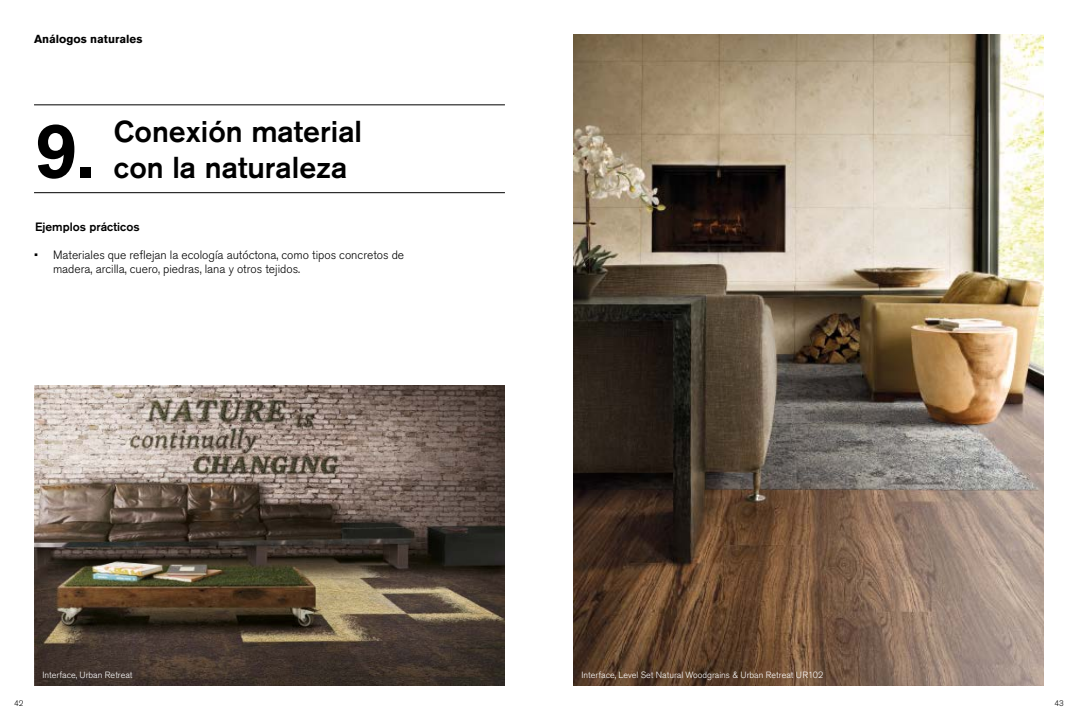
<style>
.page{position:relative;width:1078px;height:720px;background:#fff}
.page>*{position:absolute;margin:0;border:0;box-sizing:border-box;transform-origin:0 0}
.t1{font:500 78px "Akzidenz Grotesk Pro";color:#000}
.t2{font:500 30px/36px "Akzidenz Grotesk Pro";color:#000}
.t3{font:300 12px/14px "Akzidenz Grotesk Pro";color:#000}
.t4{font:500 12px "Akzidenz Grotesk Pro";color:#000}
.t5{font:700 11.6px "Akzidenz Grotesk Pro";color:#000}
.t6{font:300 9px "Akzidenz Grotesk Pro";color:#fff}
.t7{font:300 8px "Akzidenz Grotesk Pro";color:#000}
</style>
<div class="page">
<img style="left:34px;top:386px;width:471px;height:300px">
<hr style="left:34px;top:104px;width:471px;height:1px;background:#000">
<hr style="left:34px;top:192px;width:471px;height:1px;background:#000">
<img style="left:573px;top:34px;width:470px;height:652px">
<p class="t5" style="left:34px;top:31px;width:110px">Análogos naturales</p>
<h1 class="t1" style="left:34px;top:100px;width:62px">9.</h1>
<h2 class="t2" style="left:114px;top:113px;width:249px">Conexión material con la naturaleza</h2>
<p class="t4" style="left:35px;top:219px;width:106px">Ejemplos prácticos</p>
<p class="t3" style="left:53px;top:247px;width:352px;text-indent:-19px">• Materiales que reflejan la ecología autóctona, como tipos concretos de madera, arcilla, cuero, piedras, lana y otros tejidos.</p>
<p class="t6" style="left:43px;top:669px;width:91px">Interface, Urban Retreat</p>
<p class="t6" style="left:581px;top:669px;width:243px">Interface, Level Set Natural Woodgrains &amp; Urban Retreat UR102</p>
<p class="t7" style="left:14px;top:698px;width:11px">42</p>
<p class="t7" style="left:1054px;top:698px;width:11px">43</p>
</div>
